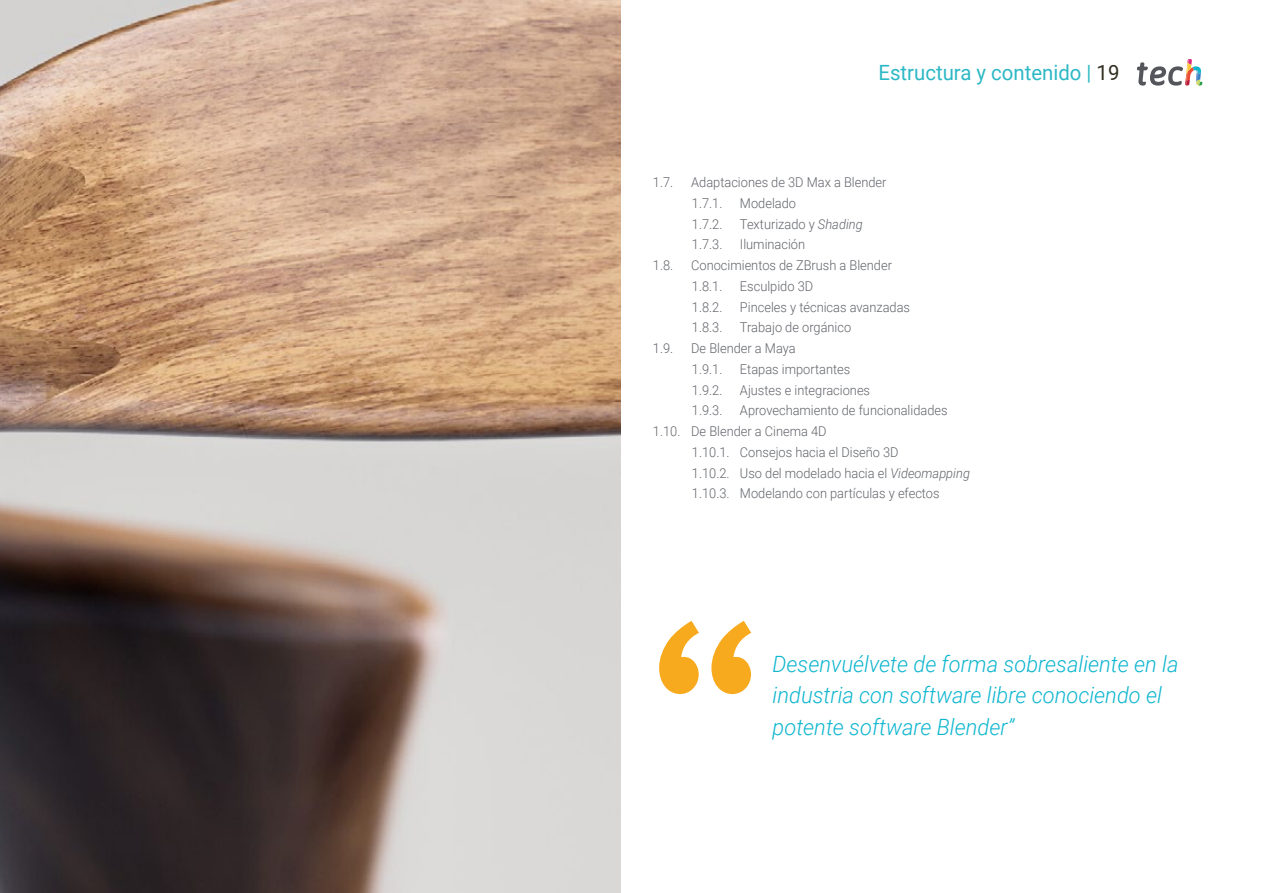
<style>
.page{position:relative;width:1263px;height:893px;background:#fff}
.page>*{position:absolute;margin:0;border:0;box-sizing:border-box;transform-origin:0 0}
.t1{font:italic 300 22.5px/31.5px "Roboto";color:#0fb6cf}
.t2{font:21px "Roboto";color:#2db8c5}
.t3{font:300 13.5px/20.7px "Roboto";color:#61646a;scale:.95 1}
.s1{color:#312e20}
.s2{font-style:italic}
</style>
<div class="page">
<img style="left:0;top:0;width:621px;height:893px">
<svg style="left:1137px;top:59px;width:65px;height:27px"></svg>
<svg style="left:659px;top:621px;width:92px;height:73px"></svg>
<h2 class="t2" style="left:878px;top:57px;width:242px">Estructura y contenido | <span class="s1">19</span></h2>
<p class="t3" style="left:653px;top:171px;width:23px">1.7.</p>
<p class="t3" style="left:691px;top:171px;width:207px">Adaptaciones de 3D Max a Blender<br>1.7.1.</p>
<p class="t3" style="left:740px;top:192px;width:61px">Modelado</p>
<p class="t3" style="left:692px;top:213px;width:34px">1.7.2.</p>
<p class="t3" style="left:740px;top:213px;width:131px">Texturizado y <span class="s2">Shading</span></p>
<p class="t3" style="left:692px;top:234px;width:34px">1.7.3.</p>
<p class="t3" style="left:740px;top:234px;width:70px">Iluminación</p>
<p class="t3" style="left:653px;top:254px;width:23px">1.8.</p>
<p class="t3" style="left:691px;top:254px;width:213px">Conocimientos de ZBrush a Blender<br>1.8.1.</p>
<p class="t3" style="left:740px;top:275px;width:79px">Esculpido 3D</p>
<p class="t3" style="left:692px;top:296px;width:34px">1.8.2.</p>
<p class="t3" style="left:740px;top:296px;width:181px">Pinceles y técnicas avanzadas</p>
<p class="t3" style="left:692px;top:317px;width:34px">1.8.3.</p>
<p class="t3" style="left:740px;top:317px;width:119px">Trabajo de orgánico</p>
<p class="t3" style="left:653px;top:337px;width:23px">1.9.</p>
<p class="t3" style="left:691px;top:337px;width:111px">De Blender a Maya<br>1.9.1.</p>
<p class="t3" style="left:740px;top:358px;width:118px">Etapas importantes</p>
<p class="t3" style="left:692px;top:379px;width:34px">1.9.2.</p>
<p class="t3" style="left:740px;top:379px;width:138px">Ajustes e integraciones</p>
<p class="t3" style="left:692px;top:400px;width:34px">1.9.3.</p>
<p class="t3" style="left:740px;top:400px;width:220px">Aprovechamiento de funcionalidades</p>
<p class="t3" style="left:653px;top:420px;width:184px">1.10. De Blender a Cinema 4D</p>
<p class="t3" style="left:692px;top:441px;width:219px">1.10.1. Consejos hacia el Diseño 3D</p>
<p class="t3" style="left:692px;top:462px;width:294px">1.10.2. Uso del modelado hacia el <span class="s2">Videomapping</span></p>
<p class="t3" style="left:692px;top:483px;width:262px">1.10.3. Modelando con partículas y efectos</p>
<h1 class="t1" style="left:772px;top:647px;width:407px">Desenvuélvete de forma sobresaliente en la industria con software libre conociendo el potente software Blender”</h1>
</div>
